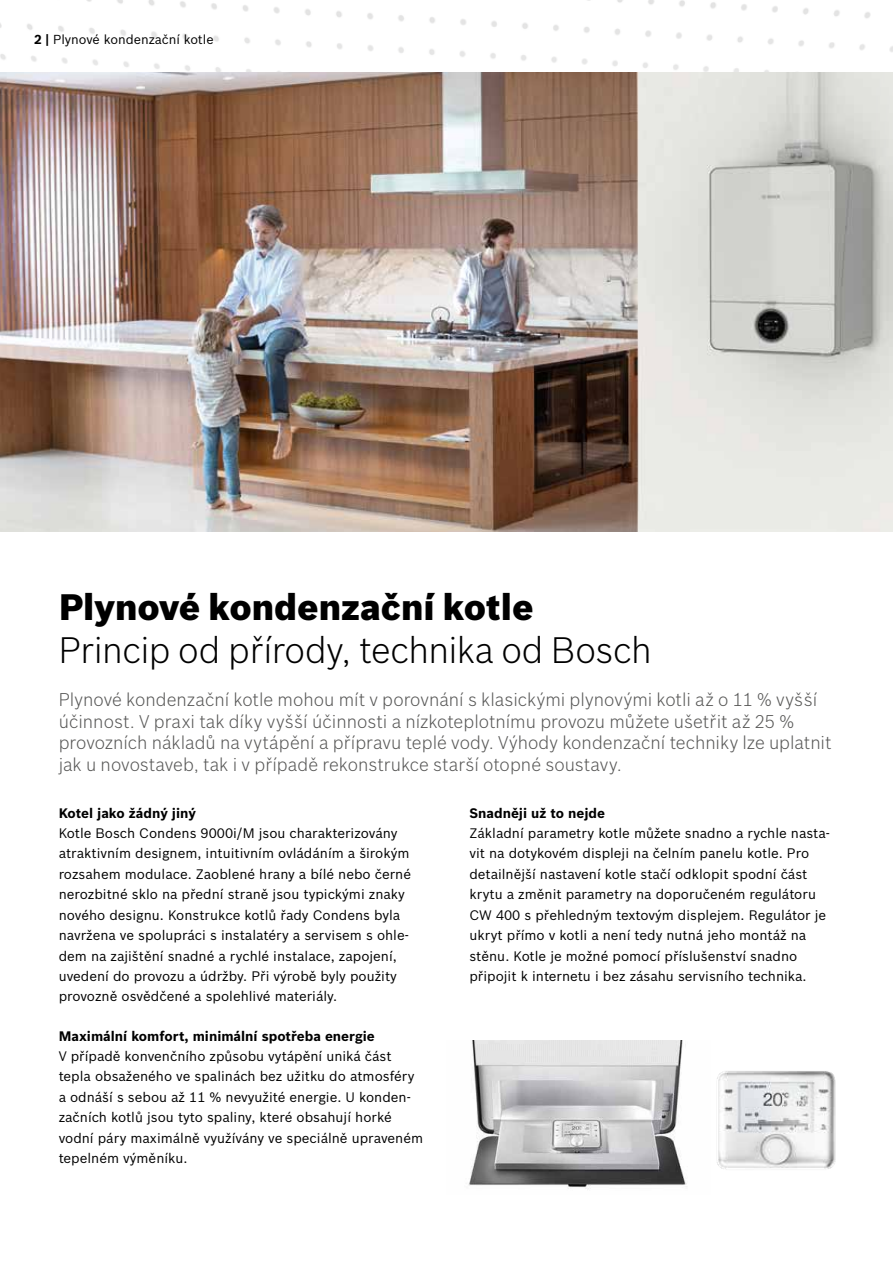
<style>
.page{position:relative;width:893px;height:1263px;background:#fff}
.page>*{position:absolute;margin:0;border:0;box-sizing:border-box;transform-origin:0 0}
.t1{font:300 36px "Bosch Sans";letter-spacing:-.01em;color:#000}
.t2{font:900 36px "Bosch Sans";color:#000}
.t3{font:300 18px/21.6px "Bosch Sans";color:#575756}
.t4{font:13.5px/20.4px "Bosch Sans";color:#000}
.t5{font:700 13.5px "Bosch Sans";color:#000}
.t6{font:12.75px "Bosch Sans";color:#000}
.s1{font-weight:700}
</style>
<div class="page">
<img style="left:0;top:0;width:840px;height:72px">
<img style="left:0;top:72px;width:893px;height:459px">
<div style="left:855px;top:0;width:38px;height:290px;background:#fff;opacity:.75"></div>
<img style="left:468px;top:1041px;width:219px;height:148px">
<img style="left:717px;top:1071px;width:119px;height:99px">
<p class="t6" style="left:34px;top:32px;width:181px"><span class="s1">2 |</span> Plynové kondenzační kotle</p>
<h1 class="t2" style="left:59px;top:585px;width:476px">Plynové kondenzační kotle</h1>
<h1 class="t1" style="left:59px;top:628px;width:594px">Princip od přírody, technika od Bosch</h1>
<p class="t3" style="left:59px;top:688px;width:774px">Plynové kondenzační kotle mohou mít v porovnání s klasickými plynovými kotli až o 11 % vyšší účinnost. V praxi tak díky vyšší účinnosti a nízkoteplotnímu provozu můžete ušetřit až 25 % provozních nákladů na vytápění a přípravu teplé vody. Výhody kondenzační techniky lze uplatnit jak u novostaveb, tak i v případě rekonstrukce starší otopné soustavy.</p>
<p class="t5" style="left:469px;top:804px;width:137px">Snadněji už to nejde</p>
<p class="t4" style="left:469px;top:823px;width:362px">Základní parametry kotle můžete snadno a rychle nasta&shy;vit na dotykovém displeji na čelním panelu kotle. Pro detailnější nastavení kotle stačí odklopit spodní část krytu a změnit parametry na doporučeném regulátoru CW 400 s přehledným textovým displejem. Regulátor je ukryt přímo v kotli a není tedy nutná jeho montáž na stěnu. Kotle je možné pomocí příslušenství snadno připojit k internetu i bez zásahu servisního technika.</p>
<p class="t5" style="left:59px;top:804px;width:139px">Kotel jako žádný jiný</p>
<p class="t4" style="left:59px;top:823px;width:354px">Kotle Bosch Condens 9000i/M jsou charakterizovány atraktivním designem, intuitivním ovládáním a širokým rozsahem modulace. Zaoblené hrany a bílé nebo černé nerozbitné sklo na přední straně jsou typickými znaky nového designu. Konstrukce kotlů řady Condens byla navržena ve spolupráci s instalatéry a servisem s ohle&shy;dem na zajištění snadné a rychlé instalace, zapojení, uvedení do provozu a údržby. Při výrobě byly použity provozně osvědčené a spolehlivé materiály.</p>
<p class="t5" style="left:59px;top:1027px;width:318px">Maximální komfort, minimální spotřeba energie</p>
<p class="t4" style="left:59px;top:1046px;width:366px">V případě konvenčního způsobu vytápění uniká část tepla obsaženého ve spalinách bez užitku do atmosféry a odnáší s sebou až 11 % nevyužité energie. U konden&shy;začních kotlů jsou tyto spaliny, které obsahují horké vodní páry maximálně využívány ve speciálně upraveném tepelném výměníku.</p>
</div>
